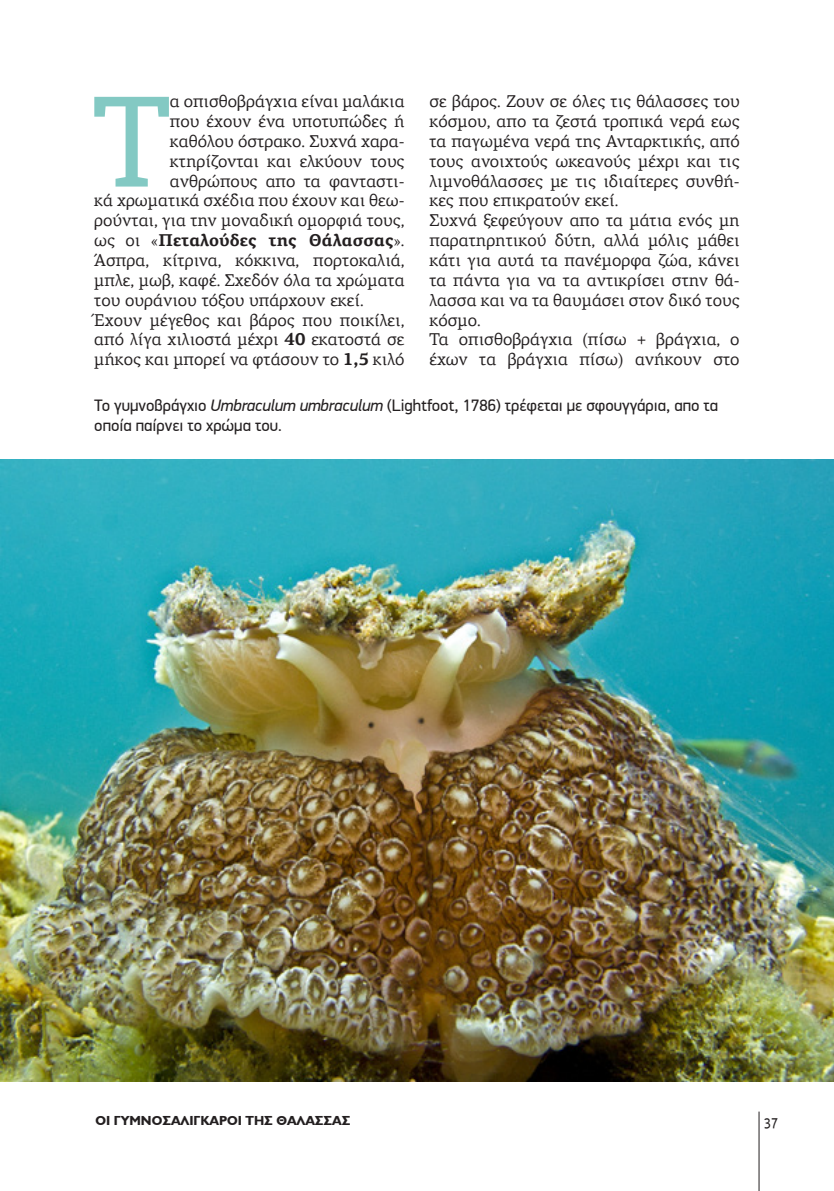
<style>
.page{position:relative;width:834px;height:1191px;background:#fff}
.page>*{position:absolute;margin:0;border:0;box-sizing:border-box;transform-origin:0 0}
.t1{font:126.17px "Roboto Slab";color:#83c9c3}
.t2{font:17.15px/19.8px "PF Agora Serif Pro";color:#231f20}
.t3{font:700 17.15px "PF Agora Serif Pro";color:#231f20}
.t4{font:16.62px/19.9px "PF Din Display Pro";color:#231f20}
.t5{font:300 16.62px "Triplex Greek";color:#231f20}
.t6{font:700 13.12px "CF Jeckyl";color:#231f20}
.s1{font-style:italic}
.s2{font-weight:400}
.s3{font-weight:700}
</style>
<div class="page">
<hr style="left:758px;top:1111px;width:1px;height:80px;background:#231f20">
<img style="left:0;top:460px;width:833px;height:621px">
<p class="t2" style="left:429px;top:91px;width:312px">σε βάρος. Ζουν σε όλες τις θάλασσες του κόσμου, απο τα ζεστά τροπικά νερά εως τα παγωμένα νερά της Ανταρκτικής, από τους ανοιχτούς ωκεανούς μέχρι και τις λιμνοθάλασσες με τις ιδιαίτερες συνθή&shy;κες που επικρατούν εκεί.<br>Συχνά ξεφεύγουν απο τα μάτια ενός μη παρατηρητικού δύτη, αλλά μόλις μάθει κάτι για αυτά τα πανέμορφα ζώα, κάνει τα πάντα για να τα αντικρίσει στην θά&shy;λασσα και να τα θαυμάσει στον δικό τους κόσμο.<br>Τα οπισθοβράγχια (πίσω + βράγχια, ο έχων τα βράγχια πίσω) ανήκουν στο</p>
<p class="t4" style="left:94px;top:395px;width:625px">Το γυμνοβράγχιο <span class="s1">Umbraculum umbraculum</span> (Lightfoot, 1786) τρέφεται με σφουγγάρια, απο τα οποία παίρνει το χρώμα του.</p>
<h1 class="t1" style="left:92px;top:54px;width:81px">Τ</h1>
<p class="t2" style="left:170px;top:91px;width:236px">α οπισθοβράγχια είναι μαλάκια</p>
<p class="t2" style="left:170px;top:111px;width:236px">που έχουν ένα υποτυπώδες ή</p>
<p class="t2" style="left:170px;top:131px;width:236px">καθόλου όστρακο. Συχνά χαρα-</p>
<p class="t2" style="left:170px;top:151px;width:236px">κτηρίζονται και ελκύουν τους</p>
<p class="t2" style="left:170px;top:171px;width:236px">ανθρώπους απο τα φανταστι-</p>
<p class="t2" style="left:94px;top:191px;width:312px">κά χρωματικά σχέδια που έχουν και θεω-</p>
<p class="t2" style="left:94px;top:211px;width:312px">ρούνται, για την μοναδική ομορφιά τους,</p>
<p class="t3" style="left:94px;top:229px;width:312px"><span class="s2">ως οι «</span>Πεταλούδες της Θάλασσας<span class="s2">».</span></p>
<p class="t2" style="left:94px;top:250px;width:312px">Άσπρα, κίτρινα, κόκκινα, πορτοκαλιά,</p>
<p class="t2" style="left:94px;top:270px;width:312px">μπλε, μωβ, καφέ. Σχεδόν όλα τα χρώματα</p>
<p class="t2" style="left:94px;top:290px;width:271px">του ουράνιου τόξου υπάρχουν εκεί.</p>
<p class="t2" style="left:94px;top:310px;width:312px">Έχουν μέγεθος και βάρος που ποικίλει,</p>
<p class="t2" style="left:94px;top:330px;width:312px">από λίγα χιλιοστά μέχρι <span class="s3">40</span> εκατοστά σε</p>
<p class="t2" style="left:94px;top:349px;width:312px">μήκος και μπορεί να φτάσουν το <span class="s3">1,5</span> κιλό</p>
<p class="t6" style="left:95px;top:1110px;width:256px">οι γυμνοσαλιγκαροι τησ θαλασσασ</p>
<p class="t5" style="left:763px;top:1113px;width:16px">37</p>
</div>
